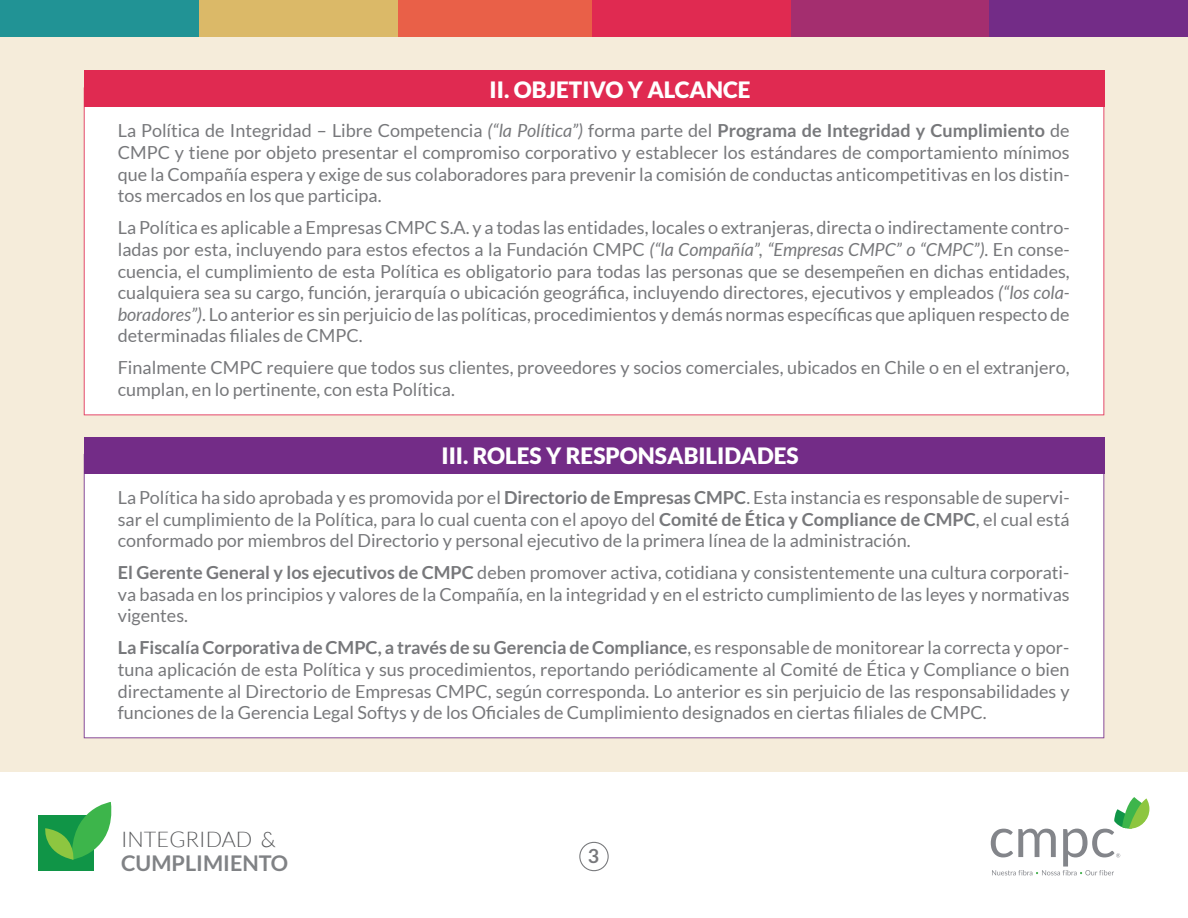
<style>
.page{position:relative;width:1188px;height:918px;background:#fff}
.page>*{position:absolute;margin:0;border:0;box-sizing:border-box;transform-origin:0 0}
.t1{font:900 22.5px "Lato";color:#fff}
.t2{font:700 21.6px "Lato";color:#808285}
.t3{font:300 21.6px "Lato";color:#58595b}
.t4{font:700 19.5px "Lato";color:#77787b}
.t5{font:18px/21.6px "Lato";color:#77787b;text-align:justify}
.s1{font-style:italic}
.s2{font-weight:700}
</style>
<div class="page">
<div style="left:0;top:0;width:1188px;height:771px;background:#f5ecda"></div>
<div style="left:39px;top:815px;width:55px;height:56px;background:#109547"></div>
<svg style="left:45px;top:802px;width:67px;height:58px"></svg>
<svg style="left:991px;top:797px;width:158px;height:78px"></svg>
<div style="left:84px;top:474px;width:1020px;height:264px;background:#fff"></div>
<div style="left:84px;top:437px;width:1020px;height:37px;background:#732c87"></div>
<div style="left:989px;top:0;width:199px;height:36px;background:#732c87"></div>
<div style="left:790px;top:0;width:199px;height:36px;background:#a42e6f"></div>
<div style="left:592px;top:0;width:198px;height:36px;background:#e02a51"></div>
<div style="left:393px;top:0;width:199px;height:36px;background:#e96048"></div>
<div style="left:199px;top:0;width:199px;height:36px;background:#dbb968"></div>
<div style="left:0;top:0;width:199px;height:36px;background:#219395"></div>
<div style="left:84px;top:107px;width:1020px;height:308px;background:#fff"></div>
<div style="left:84px;top:70px;width:1020px;height:37px;background:#e02a51"></div>
<div style="left:579px;top:842px;width:30px;height:29px;border:1px solid #77787b;border-radius:50%"></div>
<p class="t1" style="left:490px;top:77px;width:262px">II. OBJETIVO Y ALCANCE</p>
<p class="t5" style="left:118px;top:120px;width:953px">La Política de Integridad – Libre Competencia <span class="s1">(“la Política”)</span> forma parte del <span class="s2">Programa de Integridad y Cumplimiento</span> de CMPC y tiene por objeto presentar el compromiso corporativo y establecer los estándares de comportamiento mínimos que la Compañía espera y exige de sus colaboradores para prevenir la comisión de conductas anticompetitivas en los distin&shy;tos mercados en los que participa.</p>
<p class="t5" style="left:118px;top:217px;width:953px">La Política es aplicable a Empresas CMPC S.A. y a todas las entidades, locales o extranjeras, directa o indirectamente contro&shy;ladas por esta, incluyendo para estos efectos a la Fundación CMPC <span class="s1">(“la Compañía”, “Empresas CMPC” o “CMPC”)</span>. En conse&shy;cuencia, el cumplimiento de esta Política es obligatorio para todas las personas que se desempeñen en dichas entidades, cualquiera sea su cargo, función, jerarquía o ubicación geográfica, incluyendo directores, ejecutivos y empleados <span class="s1">(“los cola&shy;boradores”)</span>. Lo anterior es sin perjuicio de las políticas, procedimientos y demás normas específicas que apliquen respecto de determinadas filiales de CMPC.</p>
<p class="t5" style="left:118px;top:357px;width:953px">Finalmente CMPC requiere que todos sus clientes, proveedores y socios comerciales, ubicados en Chile o en el extranjero, cumplan, en lo pertinente, con esta Política.</p>
<p class="t1" style="left:442px;top:443px;width:359px">III. ROLES Y RESPONSABILIDADES</p>
<p class="t5" style="left:118px;top:486px;width:953px">La Política ha sido aprobada y es promovida por el <span class="s2">Directorio de Empresas CMPC</span>. Esta instancia es responsable de supervi&shy;sar el cumplimiento de la Política, para lo cual cuenta con el apoyo del <span class="s2">Comité de Ética y Compliance de CMPC</span>, el cual está conformado por miembros del Directorio y personal ejecutivo de la primera línea de la administración.</p>
<p class="t5" style="left:118px;top:562px;width:953px"><span class="s2">El Gerente General y los ejecutivos de CMPC</span> deben promover activa, cotidiana y consistentemente una cultura corporati&shy;va basada en los principios y valores de la Compañía, en la integridad y en el estricto cumplimiento de las leyes y normativas vigentes.</p>
<p class="t5" style="left:118px;top:637px;width:953px"><span class="s2">La Fiscalía Corporativa de CMPC, a través de su Gerencia de Compliance</span>, es responsable de monitorear la correcta y opor&shy;tuna aplicación de esta Política y sus procedimientos, reportando periódicamente al Comité de Ética y Compliance o bien directamente al Directorio de Empresas CMPC, según corresponda. Lo anterior es sin perjuicio de las responsabilidades y funciones de la Gerencia Legal Softys y de los Oficiales de Cumplimiento designados en ciertas filiales de CMPC.</p>
<p class="t3" style="left:121px;top:827px;width:156px">INTEGRIDAD &amp;</p>
<p class="t2" style="left:121px;top:851px;width:169px">CUMPLIMIENTO</p>
<p class="t4" style="left:588px;top:845px;width:13px">3</p>
</div>
